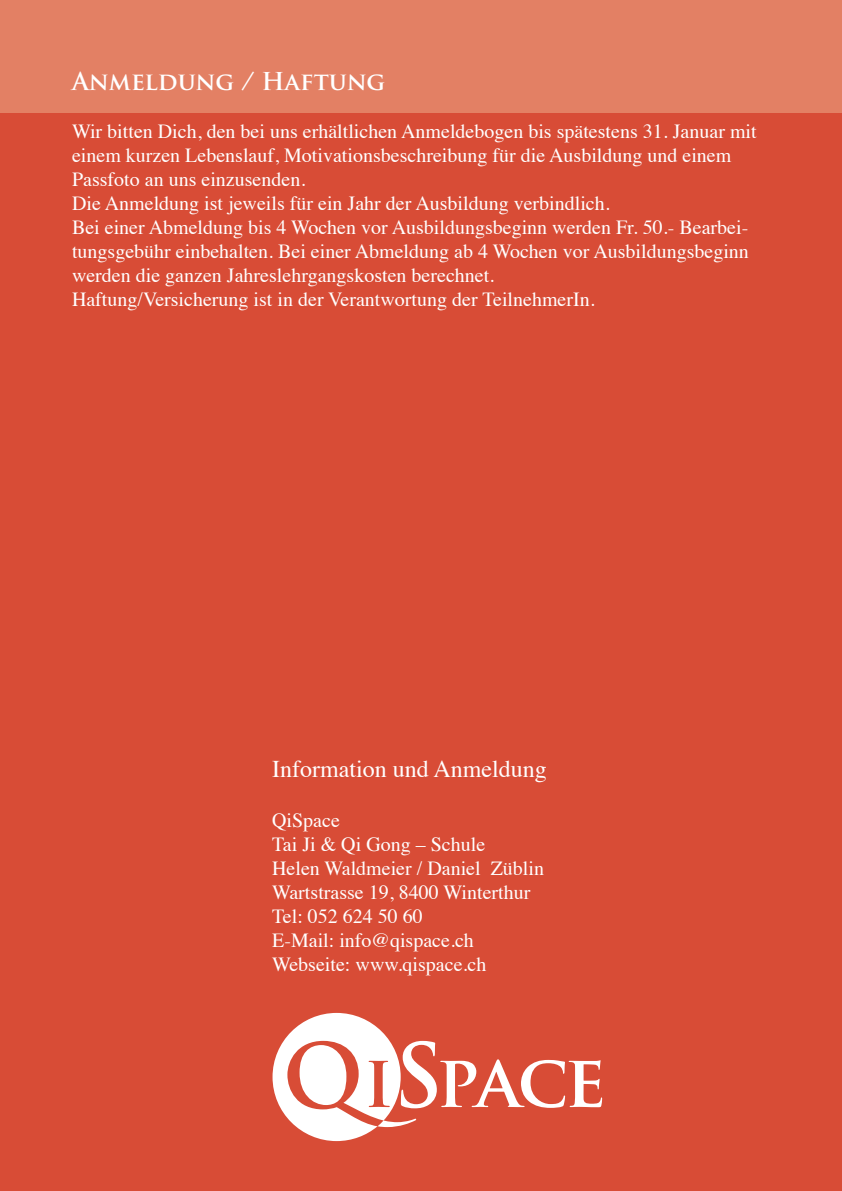
<style>
.page{position:relative;width:842px;height:1191px;background:#fff}
.page>*{position:absolute;margin:0;border:0;box-sizing:border-box;transform-origin:0 0}
.t1{font:700 72px "Trajan Pro";color:#fff}
.t2{font:24px "Times";color:#fff}
.t3{font:700 24px "Trajan Pro";color:#fff}
.t4{font:20px/24px "Times";color:#fff}
.s1{color:#d84c36}
.s2{font-size:86px}
</style>
<div class="page">
<div style="left:0;top:0;width:842px;height:113px;background:#e38064"></div>
<div style="left:0;top:113px;width:842px;height:1078px;background:#d84c36"></div>
<svg style="left:273px;top:1013px;width:143px;height:128px"></svg>
<p class="t3" style="left:72px;top:66px;width:315px">Anmeldung / Haftung</p>
<p class="t4" style="left:72px;top:118px;width:686px">Wir bitten Dich, den bei uns erhältlichen Anmeldebogen bis spätestens 31. Januar mit einem kurzen Lebenslauf, Motivationsbeschreibung für die Ausbildung und einem<br>Passfoto an uns einzusenden.</p>
<p class="t4" style="left:72px;top:190px;width:539px">Die Anmeldung ist jeweils für ein Jahr der Ausbildung verbindlich.</p>
<p class="t4" style="left:72px;top:214px;width:678px;text-align:justify">Bei einer Abmeldung bis 4 Wochen vor Ausbildungsbeginn werden Fr. 50.- Bearbei&shy;tungsgebühr einbehalten. Bei einer Abmeldung ab 4 Wochen vor Ausbildungsbeginn werden die ganzen Jahreslehrgangskosten berechnet.</p>
<p class="t4" style="left:72px;top:286px;width:524px">Haftung/Versicherung ist in der Verantwortung der TeilnehmerIn.</p>
<p class="t2" style="left:272px;top:746px;width:276px">Information und Anmeldung</p>
<p class="t4" style="left:272px;top:806px;width:69px">QiSpace</p>
<p class="t4" style="left:272px;top:830px;width:215px">Tai Ji &amp; Qi Gong – Schule</p>
<p class="t4" style="left:272px;top:854px;width:273px">Helen Waldmeier / Daniel Züblin</p>
<p class="t4" style="left:272px;top:878px;width:260px">Wartstrasse 19, 8400 Winterthur</p>
<p class="t4" style="left:272px;top:902px;width:152px">Tel: 052 624 50 60</p>
<p class="t4" style="left:272px;top:926px;width:203px">E-Mail: info@qispace.ch</p>
<p class="t4" style="left:272px;top:950px;width:216px">Webseite: www.qispace.ch</p>
<p class="t1" style="left:364px;top:1036px;width:244px"><span class="s1">i</span><span class="s2">S</span>pace</p>
</div>
